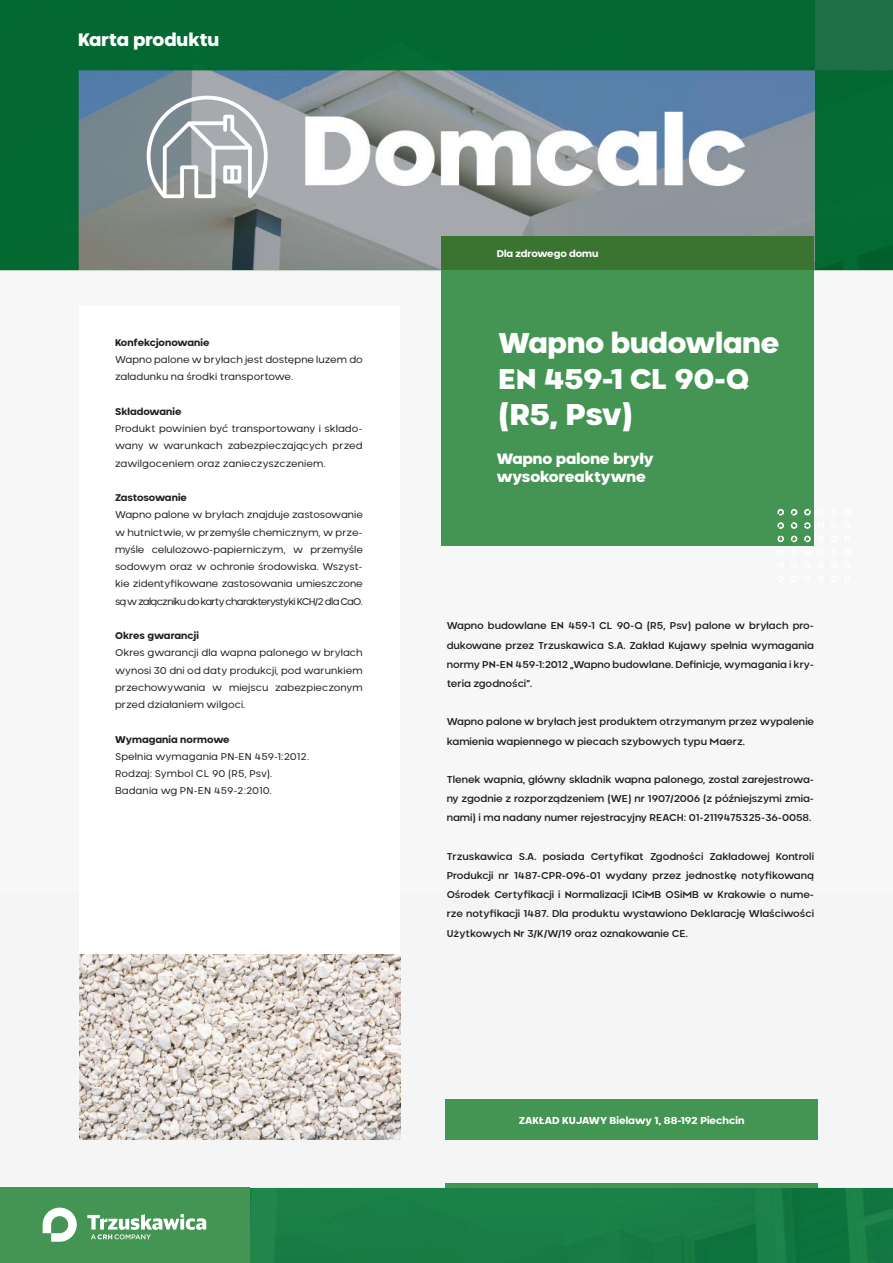
<style>
.page{position:relative;width:893px;height:1263px;background:#fff}
.page>*{position:absolute;margin:0;border:0;box-sizing:border-box;transform-origin:0 0}
.t1{font:900 30px "Neometric";color:#fff}
.t2{font:900 28.5px/36px "Neometric";color:#fff}
.t3{font:900 18px "Neometric";color:#fff}
.t4{font:900 15px/18px "Neometric";color:#fff}
.t5{font:800 10.05px "Neometric";color:#fff}
.t6{font:500 9.9px/19.2px "Neometric";color:#241f1f;text-align:justify}
.t7{font:9.75px/17.2px "Neometric";letter-spacing:.005em;color:#241f1f;text-align:justify}
.t8{font:800 9.75px "Neometric";letter-spacing:.005em;color:#241f1f}
.t9{font:800 9.75px "Neometric";color:#fff}
</style>
<div class="page">
<img style="left:0;top:0;width:893px;height:1263px">
<div style="left:79px;top:306px;width:321px;height:648px;background:#fff"></div>
<div style="left:445px;top:1183px;width:373px;height:5px;background:#449453"></div>
<div style="left:445px;top:1099px;width:373px;height:41px;background:#449453"></div>
<div style="left:442px;top:270px;width:372px;height:276px;background:#449453"></div>
<svg style="left:777px;top:509px;width:7px;height:6px"></svg>
<svg style="left:791px;top:509px;width:6px;height:6px"></svg>
<svg style="left:804px;top:509px;width:7px;height:6px"></svg>
<svg style="left:817px;top:509px;width:7px;height:6px"></svg>
<svg style="left:831px;top:509px;width:6px;height:6px"></svg>
<svg style="left:844px;top:509px;width:7px;height:6px"></svg>
<svg style="left:777px;top:522px;width:7px;height:7px"></svg>
<svg style="left:791px;top:522px;width:6px;height:7px"></svg>
<svg style="left:804px;top:522px;width:7px;height:7px"></svg>
<svg style="left:817px;top:522px;width:7px;height:7px"></svg>
<svg style="left:831px;top:522px;width:6px;height:7px"></svg>
<svg style="left:844px;top:522px;width:7px;height:7px"></svg>
<svg style="left:777px;top:535px;width:7px;height:7px"></svg>
<svg style="left:791px;top:536px;width:6px;height:6px"></svg>
<svg style="left:804px;top:536px;width:7px;height:6px"></svg>
<svg style="left:817px;top:536px;width:7px;height:6px"></svg>
<svg style="left:831px;top:536px;width:6px;height:6px"></svg>
<svg style="left:844px;top:535px;width:7px;height:7px"></svg>
<svg style="left:777px;top:549px;width:7px;height:6px"></svg>
<svg style="left:791px;top:549px;width:6px;height:6px"></svg>
<svg style="left:804px;top:549px;width:7px;height:7px"></svg>
<svg style="left:817px;top:549px;width:7px;height:6px"></svg>
<svg style="left:831px;top:549px;width:6px;height:6px"></svg>
<svg style="left:844px;top:549px;width:7px;height:6px"></svg>
<svg style="left:777px;top:562px;width:7px;height:7px"></svg>
<svg style="left:791px;top:562px;width:6px;height:7px"></svg>
<svg style="left:804px;top:562px;width:7px;height:7px"></svg>
<svg style="left:817px;top:562px;width:7px;height:7px"></svg>
<svg style="left:830px;top:562px;width:8px;height:7px"></svg>
<svg style="left:844px;top:562px;width:7px;height:7px"></svg>
<svg style="left:777px;top:576px;width:7px;height:6px"></svg>
<svg style="left:791px;top:576px;width:6px;height:6px"></svg>
<svg style="left:804px;top:576px;width:7px;height:6px"></svg>
<svg style="left:817px;top:576px;width:7px;height:6px"></svg>
<svg style="left:831px;top:576px;width:6px;height:6px"></svg>
<svg style="left:844px;top:575px;width:7px;height:7px"></svg>
<div style="left:0;top:1188px;width:249px;height:75px;background:#449453"></div>
<svg style="left:87px;top:1214px;width:119px;height:25px"></svg>
<svg style="left:43px;top:1207px;width:34px;height:35px"></svg>
<div style="left:442px;top:236px;width:372px;height:34px;background:#3b7331"></div>
<svg style="left:147px;top:96px;width:121px;height:102px"></svg>
<img style="left:79px;top:954px;width:321px;height:186px">
<h3 class="t3" style="left:78px;top:27px;width:143px">Karta produktu</h3>
<p class="t8" style="left:115px;top:336px;width:96px">Konfekcjonowanie</p>
<p class="t7" style="left:115px;top:351px;width:249px">Wapno palone w bryłach jest dostępne luzem do załadunku na środki transportowe.</p>
<p class="t8" style="left:115px;top:405px;width:68px">Składowanie</p>
<p class="t7" style="left:115px;top:420px;width:249px">Produkt powinien być transportowany i składo&shy;wany w warunkach zabezpieczających przed zawilgoceniem oraz zanieczyszczeniem.</p>
<p class="t8" style="left:115px;top:491px;width:73px">Zastosowanie</p>
<p class="t7" style="left:115px;top:506px;width:249px">Wapno palone w bryłach znajduje zastosowanie w hutnictwie, w przemyśle chemicznym, w prze&shy;myśle celulozowo-papierniczym, w przemyśle sodowym oraz w ochronie środowiska. Wszyst&shy;kie zidentyfikowane zastosowania umieszczone są w załączniku do karty charakterystyki KCH/2 dla CaO.</p>
<p class="t8" style="left:115px;top:629px;width:85px">Okres gwarancji</p>
<p class="t7" style="left:115px;top:644px;width:249px">Okres gwarancji dla wapna palonego w bryłach wynosi 30 dni od daty produkcji, pod warunkiem przechowywania w miejscu zabezpieczonym przed działaniem wilgoci.</p>
<p class="t8" style="left:115px;top:732px;width:116px">Wymagania normowe</p>
<p class="t7" style="left:115px;top:747px;width:195px;text-align:left">Spełnia wymagania PN-EN 459-1:2012.<br>Rodzaj: Symbol CL 90 (R5, Psv).<br>Badania wg PN-EN 459-2:2010.</p>
<p class="t9" style="left:497px;top:247px;width:103px">Dla zdrowego domu</p>
<h2 class="t2" style="left:498px;top:324px;width:282px">Wapno budowlane<br>EN 459-1 CL 90-Q</h2>
<h1 class="t1" style="left:498px;top:394px;width:136px">(R5, Psv)</h1>
<h3 class="t4" style="left:497px;top:449px;width:158px">Wapno palone bryły wysokoreaktywne</h3>
<p class="t6" style="left:447px;top:616px;width:369px">Wapno budowlane EN 459-1 CL 90-Q (R5, Psv) palone w bryłach pro&shy;dukowane przez Trzuskawica S.A. Zakład Kujawy spełnia wymagania normy PN-EN 459-1:2012 „Wapno budowlane. Definicje, wymagania i kry&shy;teria zgodności”.</p>
<p class="t6" style="left:447px;top:712px;width:369px">Wapno palone w bryłach jest produktem otrzymanym przez wypalenie kamienia wapiennego w piecach szybowych typu Maerz.</p>
<p class="t6" style="left:447px;top:770px;width:369px">Tlenek wapnia, główny składnik wapna palonego, został zarejestrowa&shy;ny zgodnie z rozporządzeniem (WE) nr 1907/2006 (z późniejszymi zmia&shy;nami) i ma nadany numer rejestracyjny REACH: 01-2119475325-36-0058.</p>
<p class="t6" style="left:447px;top:846px;width:369px">Trzuskawica S.A. posiada Certyfikat Zgodności Zakładowej Kontroli Produkcji nr 1487-CPR-096-01 wydany przez jednostkę notyfikowaną Ośrodek Certyfikacji i Normalizacji ICiMB OSiMB w Krakowie o nume&shy;rze notyfikacji 1487. Dla produktu wystawiono Deklarację Właściwości Użytkowych Nr 3/K/W/19 oraz oznakowanie CE.</p>
<p class="t5" style="left:519px;top:1113px;width:227px">ZAKŁAD KUJAWY Bielawy 1, 88-192 Piechcin</p>
</div>
